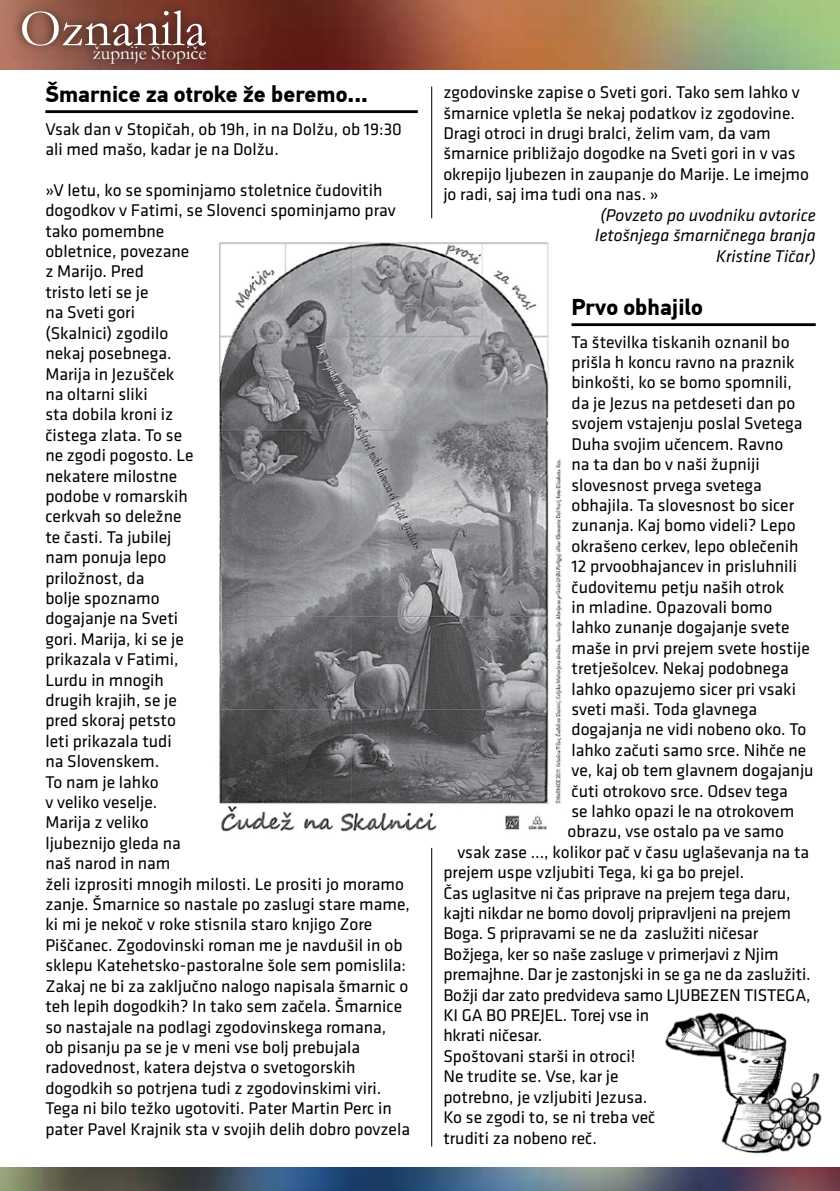
<style>
.page{position:relative;width:840px;height:1191px;background:#fff}
.page>*{position:absolute;margin:0;border:0;box-sizing:border-box;transform-origin:0 0}
.t1{font:53.4px "Garamond";color:#fff}
.t2{font:22.8px "Din Text Pro PF Bold";color:#000}
.t3{font:19.2px "Garamond";color:#fff}
.t4{font:17.6px/20.4px "Klavika";color:#000}
.t5{font:italic 17.6px/20.4px "Klavika";color:#000;text-align:right}
</style>
<div class="page">
<img style="left:0;top:1167px;width:839px;height:24px">
<svg style="left:0;top:69px;width:839px;height:112px"></svg>
<img style="left:0;top:0;width:839px;height:69px">
<div style="left:12px;top:2px;width:203px;height:71px;background:#000;opacity:.75"></div>
<img style="left:219px;top:205px;width:394px;height:652px">
<hr style="left:431px;top:848px;width:1px;height:298px;background:#000">
<hr style="left:431px;top:86px;width:1px;height:132px;background:#000">
<hr style="left:45px;top:110px;width:372px;height:3px;background:#000">
<hr style="left:571px;top:323px;width:244px;height:3px;background:#000">
<img style="left:665px;top:1012px;width:157px;height:142px">
<h1 class="t1" style="left:20px;top:-8px;width:188px">Oznanila</h1>
<p class="t3" style="left:93px;top:40px;width:115px">župnije Stopiče</p>
<p class="t2" style="left:45px;top:80px;width:324px">Šmarnice za otroke že beremo...</p>
<p class="t4" style="left:45px;top:119px;width:358px">Vsak dan v Stopičah, ob 19h, in na Dolžu, ob 19:30 ali med mašo, kadar je na Dolžu.</p>
<p class="t4" style="left:45px;top:180px;width:366px">»V letu, ko se spominjamo stoletnice čudovitih dogodkov v Fatimi, se Slovenci spominjamo prav tako pomembne<br>obletnice, povezane<br>z Marijo. Pred<br>tristo leti se je<br>na Sveti gori<br>(Skalnici) zgodilo<br>nekaj posebnega.<br>Marija in Jezušček<br>na oltarni sliki<br>sta dobila kroni iz<br>čistega zlata. To se<br>ne zgodi pogosto. Le<br>nekatere milostne<br>podobe v romarskih<br>cerkvah so deležne<br>te časti. Ta jubilej<br>nam ponuja lepo<br>priložnost, da<br>bolje spoznamo<br>dogajanje na Sveti<br>gori. Marija, ki se je<br>prikazala v Fatimi,<br>Lurdu in mnogih<br>drugih krajih, se je<br>pred skoraj petsto<br>leti prikazala tudi<br>na Slovenskem.<br>To nam je lahko<br>v veliko veselje.<br>Marija z veliko<br>ljubeznijo gleda na<br>naš narod in nam<br>želi izprositi mnogih milosti. Le prositi jo moramo zanje. Šmarnice so nastale po zaslugi stare mame, ki mi je nekoč v roke stisnila staro knjigo Zore<br>Piščanec. Zgodovinski roman me je navdušil in ob sklepu Katehetsko-pastoralne šole sem pomislila:<br>Zakaj ne bi za zaključno nalogo napisala šmarnic o teh lepih dogodkih? In tako sem začela. Šmarnice so nastajale na podlagi zgodovinskega romana,<br>ob pisanju pa se je v meni vse bolj prebujala radovednost, katera dejstva o svetogorskih dogodkih so potrjena tudi z zgodovinskimi viri.<br>Tega ni bilo težko ugotoviti. Pater Martin Perc in pater Pavel Krajnik sta v svojih delih dobro povzela</p>
<p class="t4" style="left:443px;top:83px;width:367px">zgodovinske zapise o Sveti gori. Tako sem lahko v šmarnice vpletla še nekaj podatkov iz zgodovine.<br>Dragi otroci in drugi bralci, želim vam, da vam šmarnice približajo dogodke na Sveti gori in v vas okrepijo ljubezen in zaupanje do Marije. Le imejmo jo radi, saj ima tudi ona nas. »</p>
<p class="t5" style="left:595px;top:205px;width:222px">(Povzeto po uvodniku avtorice letošnjega šmarničnega branja<br>Kristine Tičar)</p>
<p class="t2" style="left:571px;top:293px;width:133px">Prvo obhajilo</p>
<p class="t4" style="left:571px;top:332px;width:219px">Ta številka tiskanih oznanil bo</p>
<p class="t4" style="left:571px;top:352px;width:224px">prišla h koncu ravno na praznik</p>
<p class="t4" style="left:571px;top:373px;width:222px">binkošti, ko se bomo spomnili,</p>
<p class="t4" style="left:571px;top:393px;width:225px">da je Jezus na petdeseti dan po</p>
<p class="t4" style="left:571px;top:413px;width:232px">svojem vstajenju poslal Svetega</p>
<p class="t4" style="left:571px;top:434px;width:213px">Duha svojim učencem. Ravno</p>
<p class="t4" style="left:571px;top:454px;width:190px">na ta dan bo v naši župniji</p>
<p class="t4" style="left:571px;top:475px;width:192px">slovesnost prvega svetega</p>
<p class="t4" style="left:571px;top:495px;width:224px">obhajila. Ta slovesnost bo sicer</p>
<p class="t4" style="left:571px;top:515px;width:225px">zunanja. Kaj bomo videli? Lepo</p>
<p class="t4" style="left:571px;top:536px;width:228px">okrašeno cerkev, lepo oblečenih</p>
<p class="t4" style="left:571px;top:556px;width:227px">12 prvoobhajancev in prisluhnili</p>
<p class="t4" style="left:571px;top:577px;width:214px">čudovitemu petju naših otrok</p>
<p class="t4" style="left:571px;top:597px;width:202px">in mladine. Opazovali bomo</p>
<p class="t4" style="left:571px;top:617px;width:219px">lahko zunanje dogajanje svete</p>
<p class="t4" style="left:571px;top:638px;width:240px">maše in prvi prejem svete hostije</p>
<p class="t4" style="left:571px;top:658px;width:218px">tretješolcev. Nekaj podobnega</p>
<p class="t4" style="left:571px;top:679px;width:226px">lahko opazujemo sicer pri vsaki</p>
<p class="t4" style="left:571px;top:699px;width:187px">sveti maši. Toda glavnega</p>
<p class="t4" style="left:571px;top:719px;width:236px">dogajanja ne vidi nobeno oko. To</p>
<p class="t4" style="left:571px;top:740px;width:236px">lahko začuti samo srce. Nihče ne</p>
<p class="t4" style="left:571px;top:760px;width:243px">ve, kaj ob tem glavnem dogajanju</p>
<p class="t4" style="left:571px;top:781px;width:217px">čuti otrokovo srce. Odsev tega</p>
<p class="t4" style="left:571px;top:801px;width:224px">se lahko opazi le na otrokovem</p>
<p class="t4" style="left:567px;top:821px;width:218px">obrazu, vse ostalo pa ve samo</p>
<p class="t4" style="left:457px;top:842px;width:353px">vsak zase ..., kolikor pač v času uglaševanja na ta</p>
<p class="t4" style="left:443px;top:862px;width:302px">prejem uspe vzljubiti Tega, ki ga bo prejel.</p>
<p class="t4" style="left:443px;top:883px;width:348px">Čas uglasitve ni čas priprave na prejem tega daru,</p>
<p class="t4" style="left:443px;top:903px;width:349px">kajti nikdar ne bomo dovolj pripravljeni na prejem</p>
<p class="t4" style="left:443px;top:923px;width:316px">Boga. S pripravami se ne da zaslužiti ničesar</p>
<p class="t4" style="left:443px;top:944px;width:336px">Božjega, ker so naše zasluge v primerjavi z Njim</p>
<p class="t4" style="left:443px;top:964px;width:368px">premajhne. Dar je zastonjski in se ga ne da zaslužiti.</p>
<p class="t4" style="left:443px;top:985px;width:369px">Božji dar zato predvideva samo LJUBEZEN TISTEGA,</p>
<p class="t4" style="left:443px;top:1005px;width:207px">KI GA BO PREJEL. Torej vse in</p>
<p class="t4" style="left:443px;top:1025px;width:100px">hkrati ničesar.</p>
<p class="t4" style="left:443px;top:1046px;width:194px">Spoštovani starši in otroci!</p>
<p class="t4" style="left:443px;top:1066px;width:177px">Ne trudite se. Vse, kar je</p>
<p class="t4" style="left:443px;top:1087px;width:205px">potrebno, je vzljubiti Jezusa.</p>
<p class="t4" style="left:443px;top:1107px;width:213px">Ko se zgodi to, se ni treba več</p>
<p class="t4" style="left:443px;top:1127px;width:155px">truditi za nobeno reč.</p>
</div>
